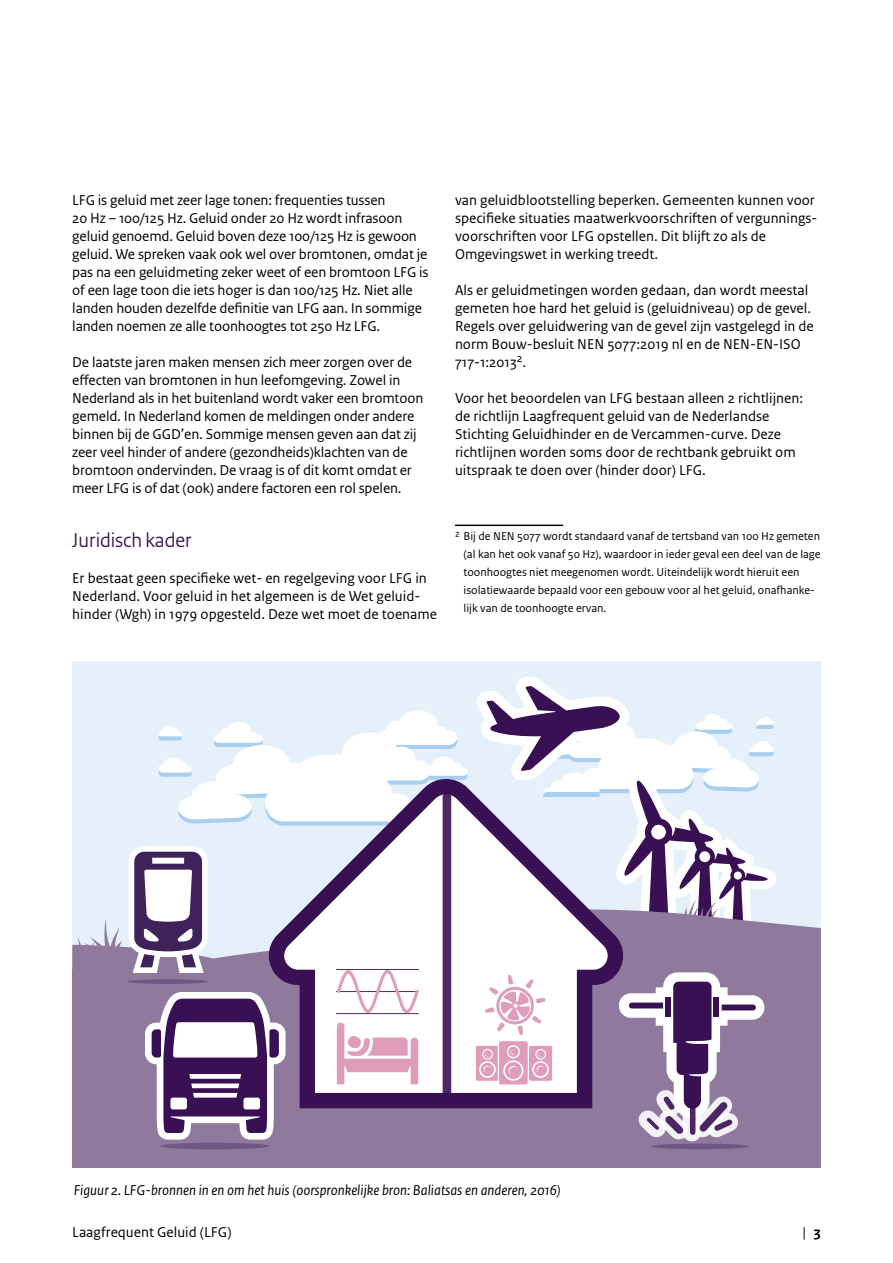
<style>
.page{position:relative;width:893px;height:1263px;background:#fff}
.page>*{position:absolute;margin:0;border:0;box-sizing:border-box;transform-origin:0 0}
._05_RIVM_Paragraafko{font:21px "Rijksoverheid Sans Heading";color:#391053}
._10_RIVM_Broodtekst{font:15px/18px "Rijksoverheid Sans Text";color:#000}
.t1{font:italic 15px "Rijksoverheid Sans Text";color:#000}
._15_RIVM_Voetnoot{font:12px/18px "Rijksoverheid Sans Text";color:#000}
.s1{font-weight:700}
</style>
<div class="page">
<hr style="left:455px;top:525px;width:108px;height:1px;background:#000">
<div style="left:72px;top:661px;width:749px;height:506px;background:#e6f0fb"></div>
<svg style="left:72px;top:918px;width:749px;height:51px;fill:#8f7a9e"></svg>
<div style="left:72px;top:969px;width:749px;height:198px;background:#8f7a9e"></div>
<div style="left:160px;top:1143px;width:110px;height:6px;background:#705683;border-radius:50%"></div>
<div style="left:651px;top:1143px;width:98px;height:6px;background:#705683;border-radius:50%"></div>
<svg style="left:125px;top:677px;width:659px;height:465px"></svg>
<p class="_10_RIVM_Broodtekst" style="left:72px;top:191px;width:358px">LFG is geluid met zeer lage tonen: frequenties tussen<br>20 Hz – 100/125 Hz. Geluid onder 20 Hz wordt infrasoon geluid genoemd. Geluid boven deze 100/125 Hz is gewoon geluid. We spreken vaak ook wel over bromtonen, omdat je pas na een geluidmeting zeker weet of een bromtoon LFG is of een lage toon die iets hoger is dan 100/125 Hz. Niet alle landen houden dezelfde definitie van LFG aan. In sommige landen noemen ze alle toonhoogtes tot 250 Hz LFG.</p>
<p class="_10_RIVM_Broodtekst" style="left:72px;top:353px;width:353px">De laatste jaren maken mensen zich meer zorgen over de effecten van bromtonen in hun leefomgeving. Zowel in Nederland als in het buitenland wordt vaker een bromtoon gemeld. In Nederland komen de meldingen onder andere binnen bij de GGD’en. Sommige mensen geven aan dat zij zeer veel hinder of andere (gezondheids)klachten van de bromtoon ondervinden. De vraag is of dit komt omdat er meer LFG is of dat (ook) andere factoren een rol spelen.</p>
<p class="_05_RIVM_Paragraafko" style="left:72px;top:528px;width:121px">Juridisch kader</p>
<p class="_10_RIVM_Broodtekst" style="left:72px;top:569px;width:366px">Er bestaat geen specifieke wet- en regelgeving voor LFG in<br>Nederland. Voor geluid in het algemeen is de Wet geluid&shy;hinder (Wgh) in 1979 opgesteld. Deze wet moet de toename</p>
<p class="_10_RIVM_Broodtekst" style="left:455px;top:191px;width:364px">van geluidblootstelling beperken. Gemeenten kunnen voor specifieke situaties maatwerkvoorschriften of vergunnings&shy;voorschriften voor LFG opstellen. Dit blijft zo als de Omgevingswet in werking treedt.</p>
<p class="_10_RIVM_Broodtekst" style="left:455px;top:281px;width:360px">Als er geluidmetingen worden gedaan, dan wordt meestal gemeten hoe hard het geluid is (geluidniveau) op de gevel.<br>Regels over geluidwering van de gevel zijn vastgelegd in de norm Bouw-besluit NEN 5077:2019 nl en de NEN-EN-ISO 717-1:2013<sup>2</sup>.</p>
<p class="_10_RIVM_Broodtekst" style="left:455px;top:389px;width:350px">Voor het beoordelen van LFG bestaan alleen 2 richtlijnen: de richtlijn Laagfrequent geluid van de Nederlandse Stichting Geluidhinder en de Vercammen-curve. Deze richtlijnen worden soms door de rechtbank gebruikt om uitspraak te doen over (hinder door) LFG.</p>
<p class="_15_RIVM_Voetnoot" style="left:463px;top:527px;width:359px;text-indent:-9px">2 Bij de NEN 5077 wordt standaard vanaf de tertsband van 100 Hz gemeten (al kan het ook vanaf 50 Hz), waardoor in ieder geval een deel van de lage toonhoogtes niet meegenomen wordt. Uiteindelijk wordt hieruit een isolatiewaarde bepaald voor een gebouw voor al het geluid, onafhanke&shy;lijk van de toonhoogte ervan.</p>
<p class="t1" style="left:74px;top:1182px;width:489px">Figuur 2. LFG-bronnen in en om het huis (oorspronkelijke bron: Baliatsas en anderen, 2016)</p>
<p class="_10_RIVM_Broodtekst" style="left:72px;top:1223px;width:161px">Laagfrequent Geluid (LFG)</p>
<p class="_10_RIVM_Broodtekst" style="left:803px;top:1223px;width:20px">| <span class="s1">3</span></p>
</div>
